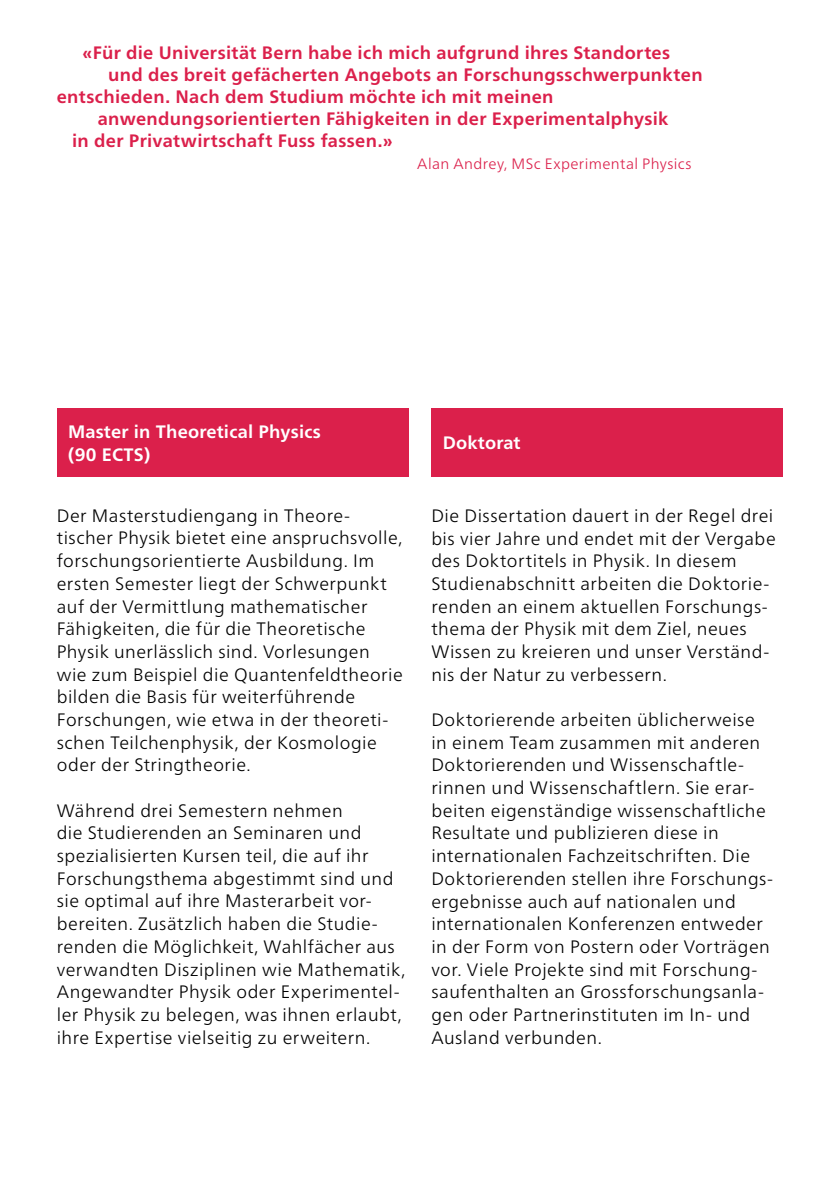
<style>
.page{position:relative;width:840px;height:1191px;background:#fff}
.page>*{position:absolute;margin:0;border:0;box-sizing:border-box;transform-origin:0 0}
.t1{font:300 18px/22.6px "Frutiger Neue LT Pro";letter-spacing:.025em;color:#000}
.t2{font:700 18px "Frutiger Neue LT Pro";letter-spacing:.02em;color:#db204b}
.t3{font:700 18px/22.6px "Frutiger Neue LT Pro";letter-spacing:.01em;color:#fff}
.t4{font:300 15px "Frutiger Neue LT Pro";letter-spacing:.025em;color:#db204b}
</style>
<div class="page">
<div style="left:57px;top:408px;width:351px;height:68px;background:#db204b"></div>
<div style="left:431px;top:408px;width:351px;height:68px;background:#db204b"></div>
<p class="t2" style="left:82px;top:42px;width:589px">«Für die Universität Bern habe ich mich aufgrund ihres Standortes</p>
<p class="t2" style="left:108px;top:64px;width:595px">und des breit gefächerten Angebots an Forschungsschwerpunkten</p>
<p class="t2" style="left:57px;top:86px;width:498px">entschieden. Nach dem Studium möchte ich mit meinen</p>
<p class="t2" style="left:98px;top:108px;width:572px">anwendungsorientierten Fähigkeiten in der Experimentalphysik</p>
<p class="t2" style="left:72px;top:130px;width:322px">in der Privatwirtschaft Fuss fassen.»</p>
<p class="t4" style="left:417px;top:155px;width:276px">Alan Andrey, MSc Experimental Physics</p>
<p class="t3" style="left:68px;top:420px;width:254px">Master in Theoretical Physics (90 ECTS)</p>
<p class="t3" style="left:442px;top:432px;width:79px">Doktorat</p>
<p class="t1" style="left:57px;top:504px;width:347px">Der Masterstudiengang in Theore&shy;tischer Physik bietet eine anspruchsvolle, forschungsorientierte Ausbildung. Im ersten Semester liegt der Schwerpunkt auf der Vermittlung mathematischer Fähigkeiten, die für die Theoretische Physik unerlässlich sind. Vorlesungen wie zum Beispiel die Quantenfeldtheorie bilden die Basis für weiterführende Forschungen, wie etwa in der theoreti&shy;schen Teilchenphysik, der Kosmologie oder der Stringtheorie.</p>
<p class="t1" style="left:57px;top:799px;width:350px">Während drei Semestern nehmen<br>die Studierenden an Seminaren und spezialisierten Kursen teil, die auf ihr Forschungsthema abgestimmt sind und sie optimal auf ihre Masterarbeit vor-- bereiten. Zusätzlich haben die Studie&shy;renden die Möglichkeit, Wahlfächer aus verwandten Disziplinen wie Mathematik, Angewandter Physik oder Experimentel&shy;ler Physik zu belegen, was ihnen erlaubt, ihre Expertise vielseitig zu erweitern.</p>
<p class="t1" style="left:431px;top:504px;width:346px">Die Dissertation dauert in der Regel drei bis vier Jahre und endet mit der Vergabe des Doktortitels in Physik. In diesem Studienabschnitt arbeiten die Doktorie&shy;renden an einem aktuellen Forschungs&shy;thema der Physik mit dem Ziel, neues Wissen zu kreieren und unser Verständ&shy;nis der Natur zu verbessern.</p>
<p class="t1" style="left:431px;top:708px;width:343px">Doktorierende arbeiten üblicherweise in einem Team zusammen mit anderen Doktorierenden und Wissenschaftle&shy;rinnen und Wissenschaftlern. Sie erar&shy;beiten eigenständige wissenschaftliche Resultate und publizieren diese in internationalen Fachzeitschriften. Die Doktorierenden stellen ihre Forschungs&shy;ergebnisse auch auf nationalen und internationalen Konferenzen entweder in der Form von Postern oder Vorträgen vor. Viele Projekte sind mit Forschung&shy;saufenthalten an Grossforschungsanla&shy;gen oder Partnerinstituten im In- und Ausland verbunden.</p>
</div>
